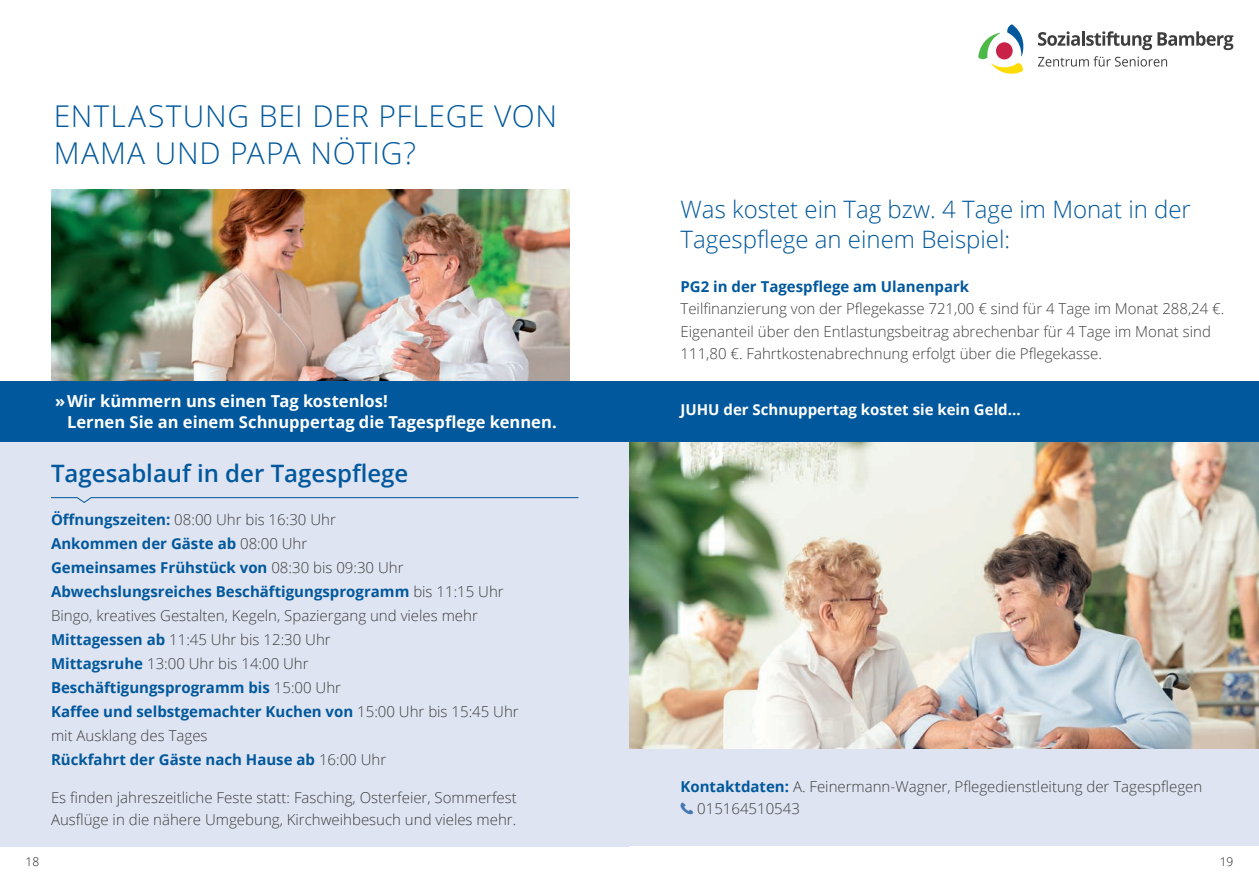
<style>
.page{position:relative;width:1259px;height:893px;background:#fff}
.page>*{position:absolute;margin:0;border:0;box-sizing:border-box;transform-origin:0 0}
.t1{font:300 30px/37.5px "Open Sans";letter-spacing:.02em;color:#01589c}
.t2{font:300 24px/30px "Open Sans";color:#01589c}
.t3{font:600 24px "Open Sans";color:#01589c}
.t4{font:700 16.5px/21px "Open Sans";color:#fff}
.t5{font:700 15px/24px "Open Sans";color:#01589c}
.t6{font:300 15px/22.5px "Open Sans";color:#3e3e3f}
.t7{font:700 15px "Open Sans";color:#fff}
.t8{font:300 12px "Open Sans";color:#231f20}
.s1{font-weight:300;color:#3e3e3f}
.s2{font-weight:700;color:#01589c}
</style>
<div class="page">
<div style="left:0;top:442px;width:629px;height:404px;background:#dee4f1"></div>
<svg style="left:51px;top:497px;width:528px;height:6px"></svg>
<img style="left:52px;top:190px;width:518px;height:191px">
<div style="left:0;top:381px;width:629px;height:61px;background:#01589c"></div>
<svg style="left:1038px;top:31px;width:195px;height:19px"></svg>
<svg style="left:1038px;top:56px;width:129px;height:11px"></svg>
<svg style="left:978px;top:24px;width:46px;height:50px"></svg>
<div style="left:996px;top:42px;width:16px;height:17px;background:#c82249;border-radius:50%"></div>
<div style="left:629px;top:747px;width:630px;height:99px;background:#dee4f1"></div>
<svg style="left:680px;top:802px;width:13px;height:12px"></svg>
<img style="left:629px;top:442px;width:630px;height:306px">
<div style="left:629px;top:381px;width:630px;height:61px;background:#01589c"></div>
<h1 class="t1" style="left:54px;top:96px;width:505px">ENTLASTUNG BEI DER PFLEGE VON<br>MAMA UND PAPA NÖTIG?</h1>
<p class="t4" style="left:67px;top:391px;width:491px;text-indent:-12px">»Wir kümmern uns einen Tag kostenlos!<br>Lernen Sie an einem Schnuppertag die Tagespflege kennen.</p>
<h2 class="t3" style="left:51px;top:457px;width:359px">Tagesablauf in der Tagespflege</h2>
<p class="t5" style="left:51px;top:508px;width:469px">Öffnungszeiten: <span class="s1">08:00 Uhr bis 16:30 Uhr<br></span>Ankommen der Gäste ab <span class="s1">08:00 Uhr<br></span>Gemeinsames Frühstück von <span class="s1">08:30 bis 09:30 Uhr </span>Abwechslungsreiches Beschäftigungsprogramm <span class="s1">bis 11:15 Uhr Bingo, kreatives Gestalten, Kegeln, Spaziergang und vieles mehr </span>Mittagessen ab <span class="s1">11:45 Uhr bis 12:30 Uhr<br></span>Mittagsruhe <span class="s1">13:00 Uhr bis 14:00 Uhr<br></span>Beschäftigungsprogramm bis <span class="s1">15:00 Uhr<br></span>Kaffee und selbstgemachter Kuchen von <span class="s1">15:00 Uhr bis 15:45 Uhr mit Ausklang des Tages<br></span>Rückfahrt der Gäste nach Hause ab <span class="s1">16:00 Uhr</span></p>
<p class="t6" style="left:51px;top:786px;width:467px">Es finden jahreszeitliche Feste statt: Fasching, Osterfeier, Sommerfest<br>Ausflüge in die nähere Umgebung, Kirchweihbesuch und vieles mehr.</p>
<h2 class="t2" style="left:680px;top:194px;width:512px">Was kostet ein Tag bzw. 4 Tage im Monat in der<br>Tagespflege an einem Beispiel:</h2>
<p class="t5" style="left:680px;top:274px;width:290px">PG2 in der Tagespflege am Ulanenpark</p>
<p class="t6" style="left:680px;top:297px;width:545px">Teilfinanzierung von der Pflegekasse 721,00 € sind für 4 Tage im Monat 288,24 €.<br>Eigenanteil über den Entlastungsbeitrag abrechenbar für 4 Tage im Monat sind<br>111,80 €. Fahrtkostenabrechnung erfolgt über die Pflegekasse.</p>
<p class="t7" style="left:680px;top:399px;width:341px">JUHU der Schnuppertag kostet sie kein Geld...</p>
<p class="t6" style="left:697px;top:775px;width:506px;text-indent:-17px"><span class="s2">Kontaktdaten:</span> A. Feinermann-Wagner, Pflegedienstleitung der Tagespflegen<br>015164510543</p>
<p class="t8" style="left:26px;top:853px;width:15px">18</p>
<p class="t8" style="left:1219px;top:853px;width:15px">19</p>
</div>
